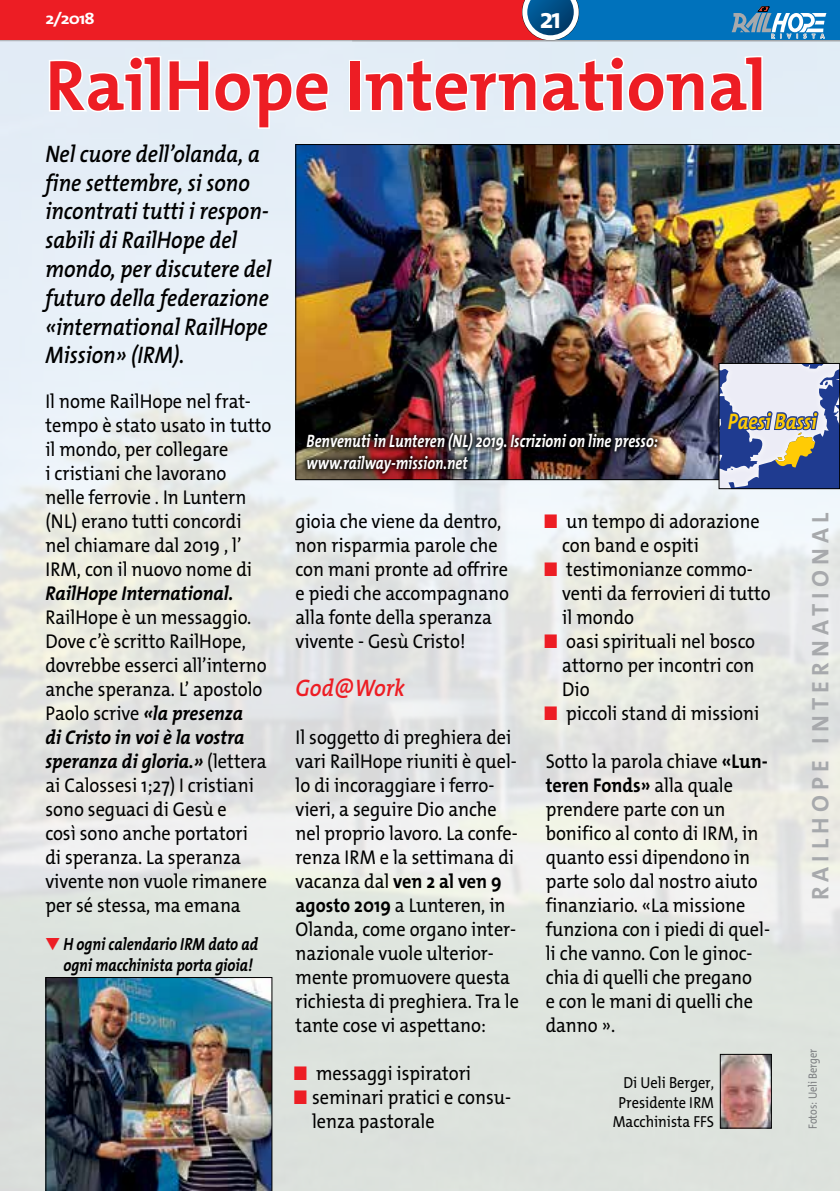
<style>
.page{position:relative;width:840px;height:1191px;background:#fff}
.page>*{position:absolute;margin:0;border:0;box-sizing:border-box;transform-origin:0 0}
.t1{font:700 72px "The Mix Os F";color:#ed1d24}
.t2{font:700 28.4px "The Mix Os F";color:#fff}
.t3{font:italic 600 24px/28.8px "The Mix Os F";color:#000;scale:.88 1}
.t4{font:700 24px "The Mix Os F";letter-spacing:.22em;color:#a7a9ac}
.t5{font:italic 600 24px "The Mix Os F";color:#ed1d24;scale:.9 1}
.t6{font:italic 700 22.4px "The Mix Os F";color:#ffcb05;scale:.85 1}
.t7{font:20px/24px "The Mix Os F";color:#000;scale:.91 1}
.t8{font:italic 700 20px "The Mix Os F";color:#000;scale:.91 1}
.t9{font:italic 700 18px/21.6px "The Mix Os F";color:#fff;scale:.79 1}
.t10{font:italic 700 17.6px/21.2px "The Mix Os F";color:#000;scale:.83 1}
.t11{font:16px/19.2px "The Mix Os F";color:#000;text-align:right;scale:.9 1}
.t12{font:700 16px "The Mix Os F";color:#fff;scale:1.15 1}
.t13{font:12px "The Mix Os F";color:#7c7e81;scale:.87 1}
.t14{font:700 6px "The Mix Os F";letter-spacing:.9em;color:#a7a9ac}
.s1{font-weight:700;font-style:italic}
.s2{color:#ed1d24}
.s3{font-weight:700}
</style>
<div class="page">
<img style="left:0;top:41px;width:839px;height:1150px">
<svg style="left:47px;top:54px;width:283px;height:76px"></svg>
<div style="left:349px;top:60px;width:12px;height:51px;border:3px solid #fff"></div>
<svg style="left:362px;top:54px;width:401px;height:60px"></svg>
<img style="left:45px;top:977px;width:227px;height:214px">
<img style="left:295px;top:144px;width:544px;height:336px">
<img style="left:721px;top:1055px;width:48px;height:71px">
<div style="left:719px;top:1053px;width:52px;height:75px;border:1px solid #000"></div>
<svg style="left:718px;top:363px;width:121px;height:126px;background:#8b95b8"></svg>
<div style="left:300px;top:427px;width:363px;height:52px;background:#000;opacity:.75"></div>
<hr style="left:0;top:40px;width:839px;height:1px;background:#a7a9ac">
<div style="left:0;top:0;width:839px;height:40px;background:#ed1d24"></div>
<div style="left:549px;top:0;width:290px;height:40px;background:#0072bc"></div>
<svg style="left:522px;top:0;width:56px;height:40px;background:#4c7299"></svg>
<svg style="left:731px;top:6px;width:95px;height:33px"></svg>
<hr style="left:352px;top:40px;width:487px;height:1px;background:#a1a3a6">
<svg style="left:46px;top:938px;width:27px;height:12px"></svg>
<p class="t12" style="left:45px;top:8px;width:44px">2/2018</p>
<h2 class="t2" style="left:539px;top:0;width:23px">21</h2>
<p class="t14" style="left:770px;top:32px;width:55px">RIVISTA</p>
<h1 class="t1" style="left:45px;top:39px;width:722px">RailHope International</h1>
<p class="t3" style="left:45px;top:140px;width:258px">Nel cuore dell’olanda, a fine settembre, si sono incontrati tutti i respon&shy;sabili di RailHope del mondo, per discutere del futuro della federazione «international RailHope<br>Mission» (IRM).</p>
<p class="t7" style="left:45px;top:389px;width:250px">Il nome RailHope nel frat&shy;tempo è stato usato in tutto il mondo, per collegare<br>i cristiani che lavorano<br>nelle ferrovie . In Luntern (NL) erano tutti concordi nel chiamare dal 2019 , l’<br>IRM, con il nuovo nome di</p>
<p class="t8" style="left:45px;top:580px;width:208px">RailHope International.</p>
<p class="t7" style="left:45px;top:605px;width:245px">RailHope è un messaggio.<br>Dove c’è scritto RailHope, dovrebbe esserci all’interno anche speranza. L’ apostolo<br>Paolo scrive <span class="s1">«la presenza<br>di Cristo in voi è la vostra speranza di gloria.»</span> (lettera ai Calossesi 1;27) I cristiani sono seguaci di Gesù e<br>così sono anche portatori di speranza. La speranza vivente non vuole rimanere per sé stessa, ma emana</p>
<p class="t6" style="left:727px;top:407px;width:106px">Paesi Bassi</p>
<p class="t9" style="left:306px;top:430px;width:446px">Benvenuti in Lunteren (NL) 2019. Iscrizioni on line presso: www.railway-mission.net</p>
<p class="t4" style="left:804px;top:900px;width:389px;rotate:-90deg">RAILHOPE INTERNATIONAL</p>
<p class="t7" style="left:562px;top:509px;width:218px;text-indent:-17px"><span class="s2">■</span> un tempo di adorazione con band e ospiti</p>
<p class="t7" style="left:562px;top:557px;width:230px;text-indent:-17px"><span class="s2">■</span> testimonianze commo&shy;venti da ferrovieri di tutto il mondo</p>
<p class="t7" style="left:562px;top:629px;width:213px;text-align:justify;text-indent:-17px"><span class="s2">■</span> oasi spirituali nel bosco attorno per incontri con Dio</p>
<p class="t7" style="left:545px;top:701px;width:236px"><span class="s2">■</span> piccoli stand di missioni</p>
<p class="t7" style="left:545px;top:749px;width:248px">Sotto la parola chiave <span class="s3">«Lun&shy;teren Fonds»</span> alla quale prendere parte con un bonifico al conto di IRM, in quanto essi dipendono in parte solo dal nostro aiuto finanziario. «La missione funziona con i piedi di quel&shy;li che vanno. Con le ginoc&shy;chia di quelli che pregano<br>e con le mani di quelli che danno ».</p>
<p class="t7" style="left:295px;top:509px;width:236px">gioia che viene da dentro, non risparmia parole che con mani pronte ad offrire e piedi che accompagnano alla fonte della speranza vivente - Gesù Cristo!</p>
<p class="t5" style="left:295px;top:673px;width:123px">God@Work</p>
<p class="t7" style="left:295px;top:725px;width:247px">Il soggetto di preghiera dei vari RailHope riuniti è quel&shy;lo di incoraggiare i ferro&shy;vieri, a seguire Dio anche nel proprio lavoro. La confe&shy;renza IRM e la settimana di vacanza dal <span class="s3">ven 2 al ven 9 agosto 2019</span> a Lunteren, in<br>Olanda, come organo inter&shy;nazionale vuole ulterior&shy;mente promuovere questa richiesta di preghiera. Tra le tante cose vi aspettano:</p>
<p class="t7" style="left:295px;top:1061px;width:194px"><span class="s2">■</span> messaggi ispiratori</p>
<p class="t7" style="left:312px;top:1085px;width:220px;text-indent:-17px"><span class="s2">■</span> seminari pratici e consu&shy;lenza pastorale</p>
<p class="t10" style="left:63px;top:933px;width:236px;text-indent:13px">ogni calendario IRM dato ad ogni macchinista porta gioia!</p>
<p class="t13" style="left:804px;top:1129px;width:94px;rotate:-90deg">Fotos: Ueli Berger</p>
<p class="t11" style="left:612px;top:1073px;width:114px">Di Ueli Berger,<br>Presidente IRM<br>Macchinista FFS</p>
</div>
